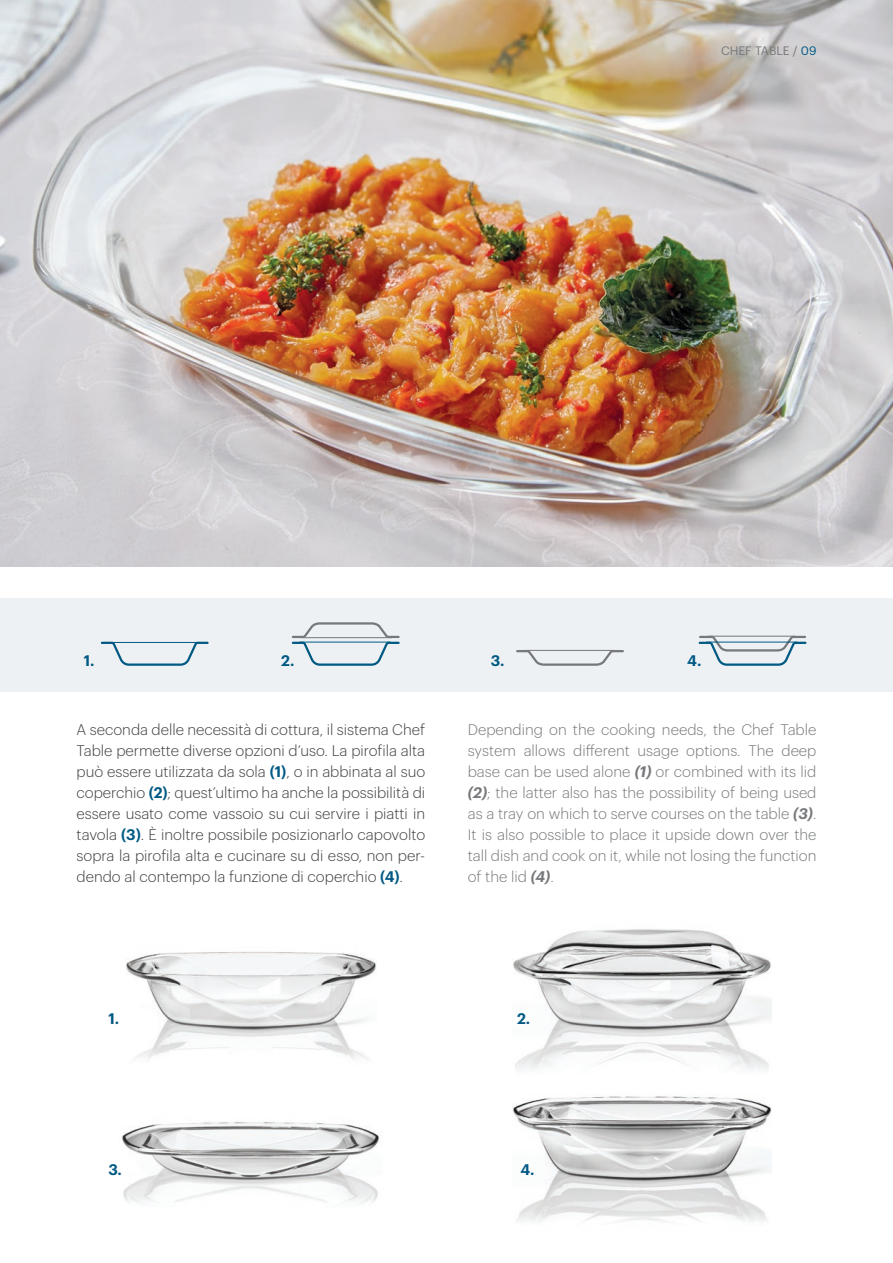
<style>
.page{position:relative;width:893px;height:1263px;background:#fff}
.page>*{position:absolute;margin:0;border:0;box-sizing:border-box;transform-origin:0 0}
.t1{font:300 15px/21px "Graphik";color:#3e3e3f;text-align:justify}
.t2{font:300 15px/21px "Graphik";color:#76787b;text-align:justify}
.t3{font:600 15px "Graphik";color:#005983}
.t4{font:12px "Graphik";color:#76787b}
.s1{color:#005983}
.s2{font-weight:600;color:#005983}
.s3{font-weight:600;font-style:italic}
</style>
<div class="page">
<div style="left:0;top:598px;width:893px;height:93px;background:#edf1f3"></div>
<img style="left:0;top:0;width:893px;height:566px">
<img style="left:125px;top:952px;width:252px;height:108px">
<img style="left:513px;top:929px;width:259px;height:142px">
<img style="left:512px;top:1096px;width:260px;height:126px">
<img style="left:122px;top:1122px;width:258px;height:81px">
<svg style="left:100px;top:641px;width:109px;height:25px"></svg>
<svg style="left:516px;top:649px;width:108px;height:17px"></svg>
<svg style="left:698px;top:635px;width:109px;height:31px"></svg>
<svg style="left:291px;top:622px;width:109px;height:44px"></svg>
<p class="t4" style="left:721px;top:42px;width:97px">CHEF TABLE / <span class="s1">09</span></p>
<p class="t3" style="left:84px;top:649px;width:12px">1.</p>
<p class="t3" style="left:281px;top:649px;width:15px">2.</p>
<p class="t3" style="left:491px;top:649px;width:15px">3.</p>
<p class="t3" style="left:687px;top:649px;width:16px">4.</p>
<p class="t1" style="left:77px;top:717px;width:350px">A seconda delle necessità di cottura, il sistema Chef Table permette diverse opzioni d’uso. La pirofila alta può essere utilizzata da sola <span class="s2">(1)</span>, o in abbinata al suo coperchio <span class="s2">(2)</span>; quest’ultimo ha anche la possibilità di essere usato come vassoio su cui servire i piatti in tavola <span class="s2">(3)</span>. È inoltre possibile posizionarlo capovolto sopra la pirofila alta e cucinare su di esso, non per&shy;dendo al contempo la funzione di coperchio <span class="s2">(4)</span>.</p>
<p class="t2" style="left:468px;top:717px;width:350px">Depending on the cooking needs, the Chef Table system allows different usage options. The deep base can be used alone <span class="s3">(1)</span> or combined with its lid <span class="s3">(2)</span>; the latter also has the possibility of being used as a tray on which to serve courses on the table <span class="s3">(3)</span>.<br>It is also possible to place it upside down over the tall dish and cook on it, while not losing the function of the lid <span class="s3">(4)</span>.</p>
<p class="t3" style="left:108px;top:1007px;width:12px">1.</p>
<p class="t3" style="left:108px;top:1158px;width:15px">3.</p>
<p class="t3" style="left:517px;top:1007px;width:15px">2.</p>
<p class="t3" style="left:520px;top:1158px;width:16px">4.</p>
</div>
